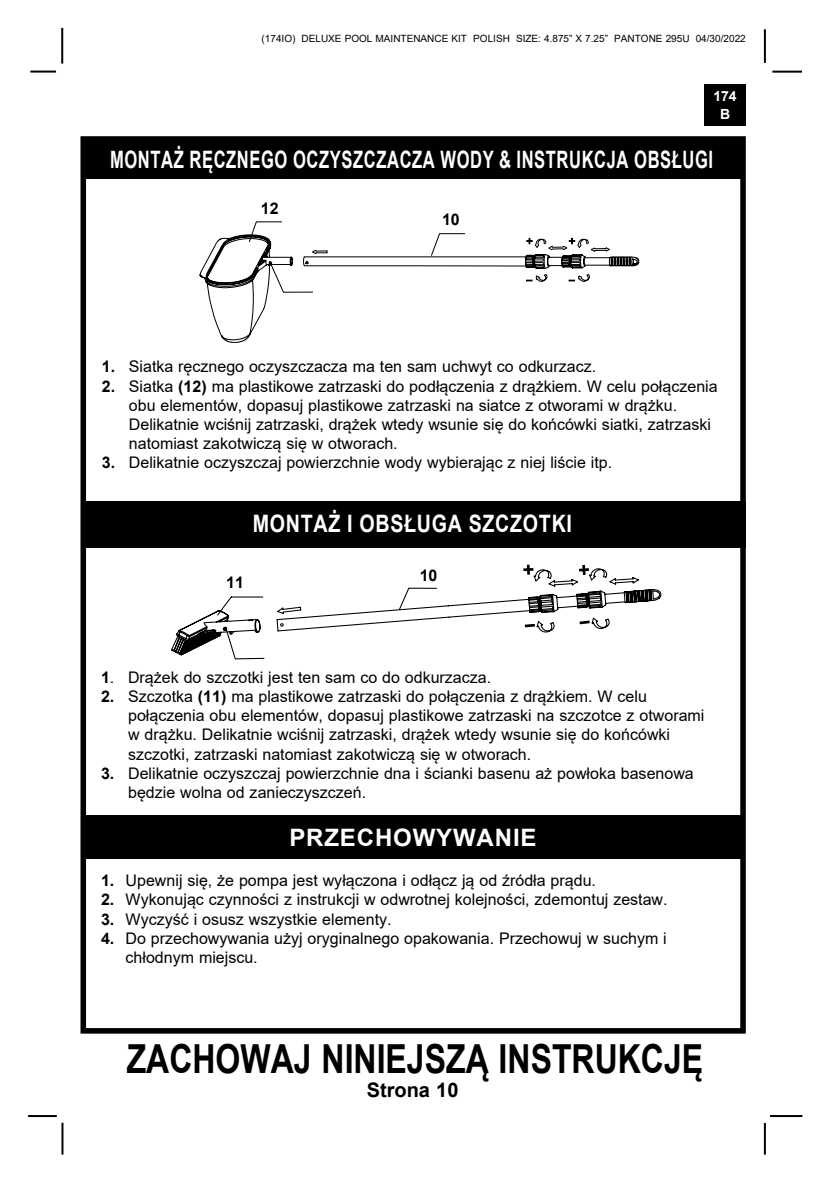
<style>
.page{position:relative;width:836px;height:1191px;background:#fff}
.page>*{position:absolute;margin:0;border:0;box-sizing:border-box;transform-origin:0 0}
.t1{font:700 40px "Arial";color:#000;scale:.8 1}
.t2{font:700 24px "Arial";letter-spacing:.035em;color:#fff;scale:.69 1}
.t3{font:700 24px "Arial";letter-spacing:.035em;color:#fff;scale:.82 1}
.t4{font:700 24px "Arial";letter-spacing:.035em;color:#fff}
.t5{font:700 20px "Arial";color:#000}
.t6{font:16px/19.2px "Arial";color:#000}
.t7{font:700 16px "Arial";color:#000}
.t8{font:700 14px/18px "Arial";color:#fff;text-align:center}
.t9{font:10px "Arial";color:#000}
.s1{font-weight:700}
</style>
<div class="page">
<hr style="left:769px;top:1115px;width:33px;height:2px;background:#000">
<hr style="left:772px;top:71px;width:29px;height:2px;background:#000">
<hr style="left:763px;top:29px;width:2px;height:34px;background:#000">
<hr style="left:763px;top:1123px;width:2px;height:31px;background:#000">
<div style="left:80px;top:136px;width:665px;height:897px;border:6px solid #000"></div>
<div style="left:704px;top:84px;width:41px;height:41px;background:#000"></div>
<hr style="left:30px;top:71px;width:26px;height:2px;background:#000">
<hr style="left:61px;top:28px;width:2px;height:36px;background:#000">
<hr style="left:61px;top:1122px;width:2px;height:32px;background:#000">
<hr style="left:28px;top:1115px;width:29px;height:2px;background:#000">
<div style="left:84px;top:140px;width:658px;height:39px;background:#000"></div>
<div style="left:83px;top:501px;width:662px;height:46px;background:#000"></div>
<svg style="left:199px;top:245px;width:69px;height:98px"></svg>
<svg style="left:215px;top:221px;width:424px;height:72px"></svg>
<svg style="left:171px;top:564px;width:490px;height:95px"></svg>
<div style="left:83px;top:815px;width:657px;height:44px;background:#000"></div>
<p class="t9" style="left:261px;top:31px;width:485px">(174IO) DELUXE POOL MAINTENANCE KIT POLISH SIZE: 4.875” X 7.25” PANTONE 295U 04/30/2022</p>
<p class="t8" style="left:713px;top:87px;width:25px">174<br>B</p>
<h2 class="t2" style="left:110px;top:142px;width:875px">MONTAŻ RĘCZNEGO OCZYSZCZACZA WODY &amp; INSTRUKCJA OBSŁUGI</h2>
<p class="t7" style="left:261px;top:197px;width:19px">12</p>
<p class="t7" style="left:442px;top:208px;width:19px">10</p>
<p class="t6" style="left:102px;top:357px;width:495px"><span class="s1">1.</span> Siatka ręcznego oczyszczacza ma ten sam uchwyt co odkurzacz.</p>
<p class="t6" style="left:129px;top:376px;width:590px;text-indent:-27px"><span class="s1">2.</span> Siatka <span class="s1">(12)</span> ma plastikowe zatrzaski do podłączenia z drążkiem. W celu połączenia obu elementów, dopasuj plastikowe zatrzaski na siatce z otworami w drążku.<br>Delikatnie wciśnij zatrzaski, drążek wtedy wsunie się do końcówki siatki, zatrzaski natomiast zakotwiczą się w otworach.</p>
<p class="t6" style="left:102px;top:453px;width:511px"><span class="s1">3.</span> Delikatnie oczyszczaj powierzchnie wody wybierając z niej liście itp.</p>
<h2 class="t3" style="left:253px;top:506px;width:390px">MONTAŻ I OBSŁUGA SZCZOTKI</h2>
<p class="t7" style="left:226px;top:571px;width:19px">11</p>
<p class="t7" style="left:419px;top:564px;width:19px">10</p>
<p class="t6" style="left:101px;top:667px;width:391px"><span class="s1">1</span>. Drążek do szczotki jest ten sam co do odkurzacza.</p>
<p class="t6" style="left:128px;top:686px;width:577px;text-indent:-27px"><span class="s1">2.</span> Szczotka <span class="s1">(11)</span> ma plastikowe zatrzaski do połączenia z drążkiem. W celu połączenia obu elementów, dopasuj plastikowe zatrzaski na szczotce z otworami w drążku. Delikatnie wciśnij zatrzaski, drążek wtedy wsunie się do końcówki szczotki, zatrzaski natomiast zakotwiczą się w otworach.</p>
<p class="t6" style="left:128px;top:763px;width:567px;text-indent:-27px"><span class="s1">3.</span> Delikatnie oczyszczaj powierzchnie dna i ścianki basenu aż powłoka basenowa będzie wolna od zanieczyszczeń.</p>
<h2 class="t4" style="left:289px;top:820px;width:248px">PRZECHOWYWANIE</h2>
<p class="t6" style="left:101px;top:870px;width:496px"><span class="s1">1.</span> Upewnij się, że pompa jest wyłączona i odłącz ją od źródła prądu.</p>
<p class="t6" style="left:101px;top:890px;width:568px"><span class="s1">2.</span> Wykonując czynności z instrukcji w odwrotnej kolejności, zdemontuj zestaw.</p>
<p class="t6" style="left:101px;top:909px;width:292px"><span class="s1">3.</span> Wyczyść i osusz wszystkie elementy.</p>
<p class="t6" style="left:125px;top:928px;width:542px;text-indent:-25px"><span class="s1">4.</span> Do przechowywania użyj oryginalnego opakowania. Przechowuj w suchym i chłodnym miejscu.</p>
<h1 class="t1" style="left:127px;top:1030px;width:722px">ZACHOWAJ NINIEJSZĄ INSTRUKCJĘ</h1>
<p class="t5" style="left:366px;top:1075px;width:93px">Strona 10</p>
</div>
